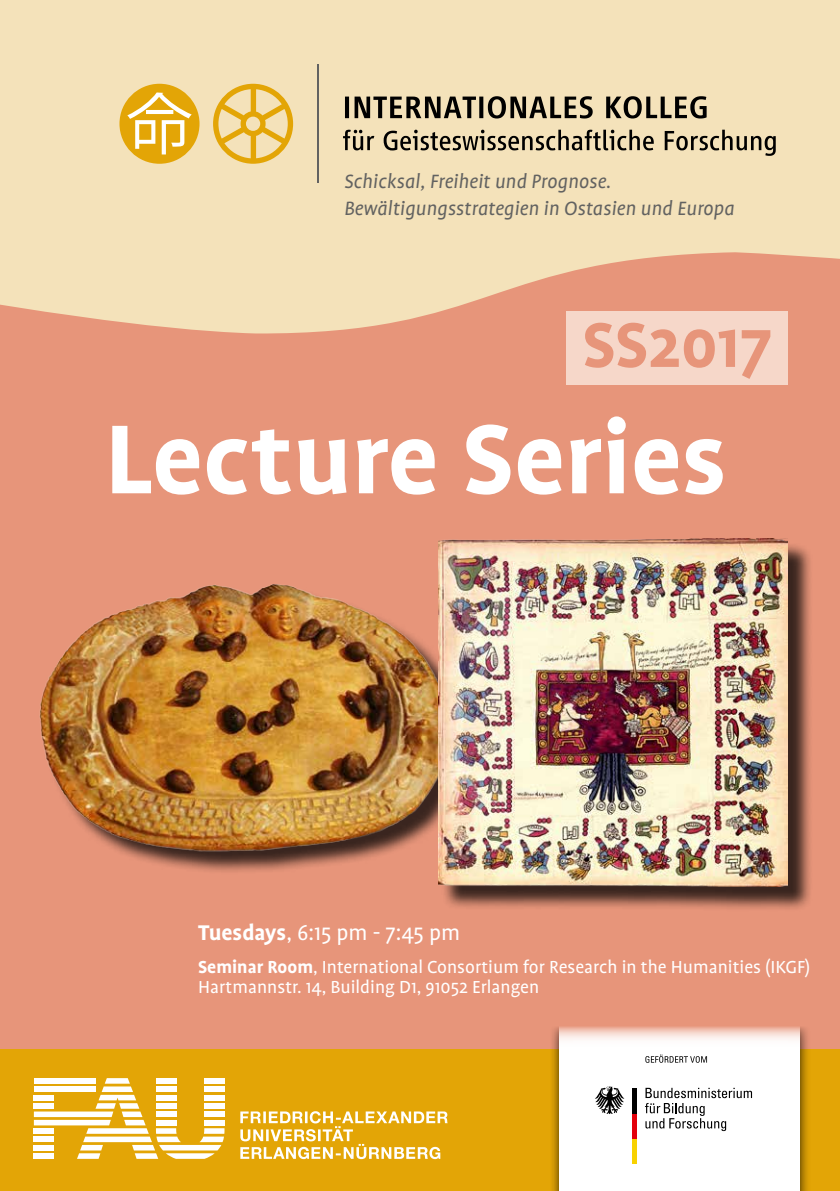
<style>
.page{position:relative;width:840px;height:1191px;background:#fff}
.page>*{position:absolute;margin:0;border:0;box-sizing:border-box;transform-origin:0 0}
.t1{font:700 112px "Profile";color:#fff}
.t2{font:700 72px "Profile";color:#e7957a}
.t3{font:24.2px "Profile";color:#fff}
.t4{font:italic 22px "Profile";color:#626261}
.t5{font:19.8px "Profile";color:#fff}
.s1{font-weight:700}
</style>
<div class="page">
<div style="left:0;top:158px;width:839px;height:902px;background:#e7957a"></div>
<svg style="left:0;top:292px;width:788px;height:42px;fill:#f4e2ba"></svg>
<div style="left:0;top:0;width:839px;height:292px;background:#f4e2ba"></div>
<div style="left:0;top:1049px;width:839px;height:142px;background:#e3a506"></div>
<svg style="left:240px;top:1111px;width:207px;height:48px"></svg>
<svg style="left:34px;top:1078px;width:190px;height:80px"></svg>
<svg style="left:343px;top:130px;width:432px;height:26px;background:#b9ab8d"></svg>
<svg style="left:345px;top:96px;width:361px;height:22px;background:#8c826b"></svg>
<hr style="left:317px;top:64px;width:1px;height:119px;background:#626261">
<div style="left:119px;top:84px;width:80px;height:80px;background:#e3a506;border-radius:50%"></div>
<svg style="left:127px;top:92px;width:64px;height:62px"></svg>
<svg style="left:213px;top:84px;width:80px;height:80px;background:#edcb79"></svg>
<div style="left:549px;top:1023px;width:261px;height:168px;background:#000;opacity:.75"></div>
<svg style="left:559px;top:1023px;width:240px;height:168px;background:#f8e3dc"></svg>
<div style="left:573px;top:1037px;width:214px;height:152px;background:#fff"></div>
<svg style="left:645px;top:1087px;width:106px;height:44px"></svg>
<div style="left:631px;top:1138px;width:5px;height:25px;background:#f8d200"></div>
<div style="left:631px;top:1113px;width:5px;height:25px;background:#e3000b"></div>
<div style="left:631px;top:1088px;width:5px;height:25px;background:#000"></div>
<svg style="left:595px;top:1086px;width:29px;height:28px"></svg>
<svg style="left:645px;top:1054px;width:61px;height:8px"></svg>
<div style="left:566px;top:311px;width:221px;height:74px;background:#f6d7c9"></div>
<div style="left:43px;top:587px;width:422px;height:288px;background:#000;opacity:.75"></div>
<img style="left:40px;top:584px;width:398px;height:281px">
<div style="left:441px;top:541px;width:371px;height:371px;background:#000;opacity:.75"></div>
<img style="left:438px;top:538px;width:349px;height:349px">
<p class="t4" style="left:344px;top:170px;width:268px">Schicksal, Freiheit und Prognose.</p>
<p class="t4" style="left:344px;top:197px;width:392px">Bewältigungsstrategien in Ostasien und Europa</p>
<p class="t2" style="left:582px;top:306px;width:191px">SS2017</p>
<p class="t1" style="left:104px;top:399px;width:623px">Lecture Series</p>
<p class="t3" style="left:198px;top:920px;width:263px"><span class="s1">Tuesdays</span>, 6:15 pm - 7:45 pm</p>
<p class="t5" style="left:198px;top:956px;width:613px"><span class="s1">Seminar Room</span>, International Consortium for Research in the Humanities (IKGF)</p>
<p class="t5" style="left:198px;top:977px;width:342px">Hartmannstr. 14, Building D1, 91052 Erlangen</p>
</div>
